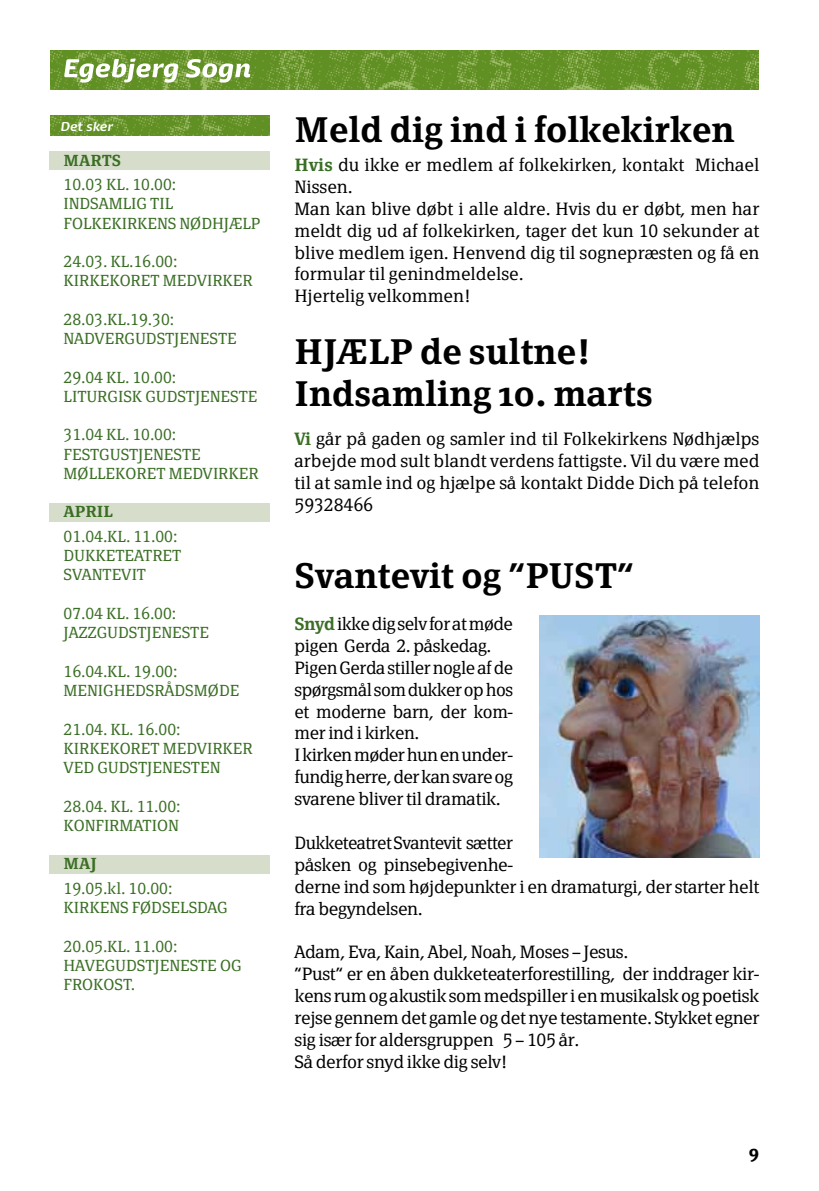
<style>
.page{position:relative;width:819px;height:1191px;background:#fff}
.page>*{position:absolute;margin:0;border:0;box-sizing:border-box;transform-origin:0 0}
.t1{font:600 35px/42px "Page Serif";color:#000}
.t2{font:300 17.5px/21.9px "Page Serif TF";letter-spacing:-.02em;color:#000}
.t3{font:300 17.5px/21.9px "Page Serif TF";color:#000}
.t4{font:700 17.5px "Page Serif";color:#000}
.t5{font:300 15.75px/19.2px "Page Serif TF";color:#3a6e24}
.t6{font:600 15.75px "Page Serif TF";color:#3a6e24}
.t7{font:italic 700 12.25px "Dancer TF";color:#fff}
.s1{font-weight:600;color:#3a6e24}
</style>
<div class="page">
<div style="left:50px;top:503px;width:220px;height:19px;background:#d7ddcb"></div>
<img style="left:50px;top:50px;width:708px;height:40px">
<svg style="left:64px;top:58px;width:114px;height:25px"></svg>
<svg style="left:186px;top:59px;width:64px;height:24px"></svg>
<img style="left:51px;top:115px;width:219px;height:20px">
<div style="left:50px;top:151px;width:220px;height:19px;background:#d7ddcb"></div>
<div style="left:49px;top:854px;width:220px;height:19px;background:#d7ddcb"></div>
<img style="left:539px;top:616px;width:220px;height:241px">
<p class="t7" style="left:60px;top:118px;width:54px">Det sker</p>
<p class="t6" style="left:64px;top:151px;width:58px">MARTS</p>
<p class="t5" style="left:64px;top:175px;width:198px">10.03 KL. 10.00:<br>INDSAMLIG TIL<br>FOLKEKIRKENS NØDHJÆLP</p>
<p class="t5" style="left:64px;top:252px;width:191px">24.03. KL.16.00:<br>KIRKEKORET MEDVIRKER</p>
<p class="t5" style="left:64px;top:310px;width:175px">28.03.KL.19.30:<br>NADVERGUDSTJENESTE</p>
<p class="t5" style="left:64px;top:367px;width:195px">29.04 KL. 10.00:<br>LITURGISK GUDSTJENESTE</p>
<p class="t5" style="left:64px;top:425px;width:197px">31.04 KL. 10.00:<br>FESTGUSTJENESTE<br>MØLLEKORET MEDVIRKER</p>
<p class="t6" style="left:64px;top:502px;width:51px">APRIL</p>
<p class="t5" style="left:64px;top:527px;width:119px">01.04.KL. 11.00:<br>DUKKETEATRET<br>SVANTEVIT</p>
<p class="t5" style="left:64px;top:603px;width:147px">07.04 KL. 16.00:<br>JAZZGUDSTJENESTE</p>
<p class="t5" style="left:64px;top:661px;width:177px">16.04.KL. 19.00:<br>MENIGHEDSRÅDSMØDE</p>
<p class="t5" style="left:64px;top:719px;width:191px">21.04. KL. 16.00:<br>KIRKEKORET MEDVIRKER<br>VED GUDSTJENESTEN</p>
<p class="t5" style="left:64px;top:796px;width:119px">28.04. KL. 11.00:<br>KONFIRMATION</p>
<p class="t6" style="left:64px;top:854px;width:35px">MAJ</p>
<p class="t5" style="left:64px;top:878px;width:166px">19.05.kl. 10.00:<br>KIRKENS FØDSELSDAG</p>
<p class="t5" style="left:64px;top:936px;width:179px">20.05.KL. 11.00:<br>HAVEGUDSTJENESTE OG<br>FROKOST.</p>
<h1 class="t1" style="left:294px;top:108px;width:441px">Meld dig ind i folkekirken</h1>
<p class="t3" style="left:294px;top:154px;width:466px"><span class="s1">Hvis</span> du ikke er medlem af folkekirken, kontakt Michael Nissen.<br>Man kan blive døbt i alle aldre. Hvis du er døbt, men har meldt dig ud af folkekirken, tager det kun 10 sekunder at blive medlem igen. Henvend dig til sognepræsten og få en formular til genindmeldelse.<br>Hjertelig velkommen!</p>
<h1 class="t1" style="left:294px;top:330px;width:360px">HJÆLP de sultne!<br>Indsamling 10. marts</h1>
<p class="t2" style="left:294px;top:428px;width:466px;text-align:justify"><span class="s1">Vi</span> går på gaden og samler ind til Folkekirkens Nødhjælps arbejde mod sult blandt verdens fattigste. Vil du være med til at samle ind og hjælpe så kontakt Didde Dich på telefon 59328466</p>
<h1 class="t1" style="left:294px;top:555px;width:341px">Svantevit og ”PUST”</h1>
<p class="t2" style="left:294px;top:613px;width:220px"><span class="s1">Snyd</span> ikke dig selv for at møde pigen Gerda 2. påskedag.<br>Pigen Gerda stiller nogle af de spørgsmål som dukker op hos et moderne barn, der kom&shy;mer ind i kirken.<br>I kirken møder hun en under&shy;fundig herre, der kan svare og svarene bliver til dramatik.</p>
<p class="t2" style="left:294px;top:831px;width:466px">Dukketeatret Svantevit sætter<br>påsken og pinsebegivenhe-<br>derne ind som højdepunkter i en dramaturgi, der starter helt fra begyndelsen.</p>
<p class="t2" style="left:294px;top:941px;width:466px">Adam, Eva, Kain, Abel, Noah, Moses – Jesus.<br>”Pust” er en åben dukketeaterforestilling, der inddrager kir&shy;kens rum og akustik som medspiller i en musikalsk og poetisk rejse gennem det gamle og det nye testamente. Stykket egner sig især for aldersgruppen 5 – 105 år.<br>Så derfor snyd ikke dig selv!</p>
<p class="t4" style="left:748px;top:1141px;width:12px">9</p>
</div>
